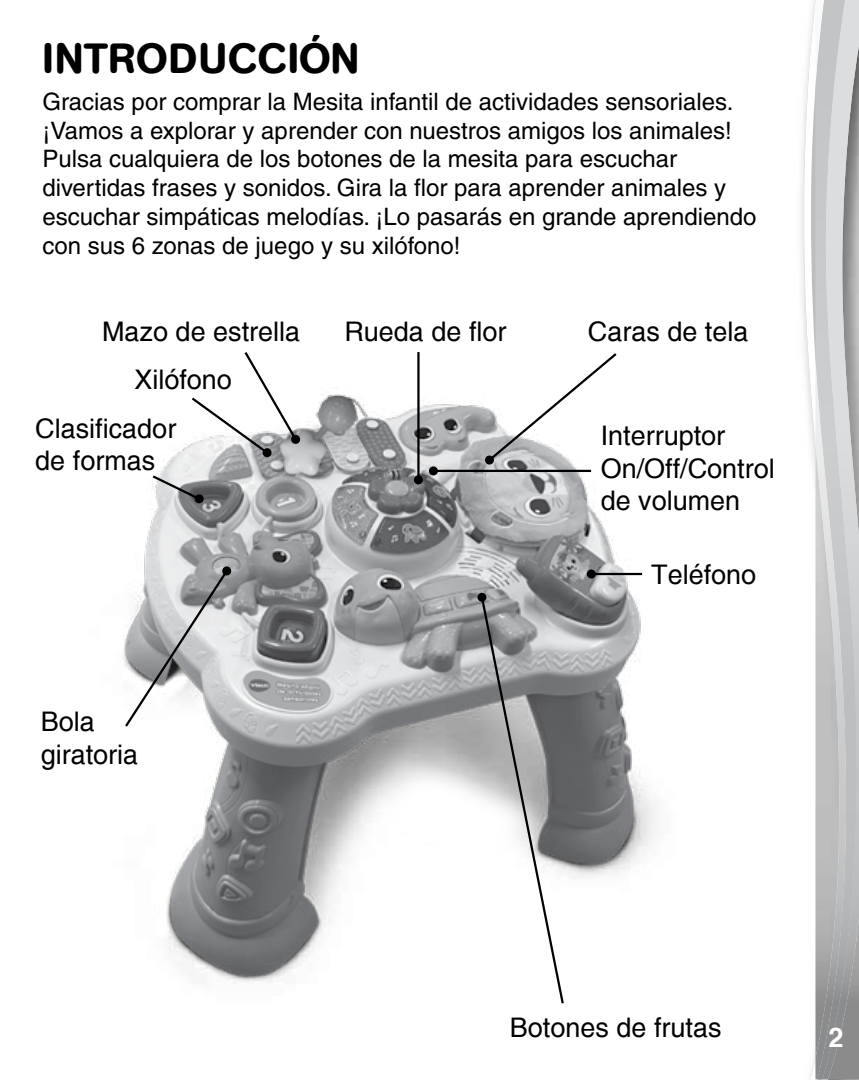
<style>
.page{position:relative;width:859px;height:1080px;background:#fff}
.page>*{position:absolute;margin:0;border:0;box-sizing:border-box;transform-origin:0 0}
.t1{font:500 42px "AG Book Rounded";letter-spacing:.02em;color:#000}
.t2{font:27px/32.4px "Helvetica";color:#000}
.t3{font:700 27px "Helvetica";color:#fff}
.t4{font:500 24px/28.8px "Helvetica";color:#000}
</style>
<div class="page">
<svg style="left:803px;top:0;width:12px;height:1080px"></svg>
<svg style="left:815px;top:1079px;width:13px;height:1px"></svg>
<img style="left:858px;top:0;width:1px;height:1079px">
<img style="left:848px;top:0;width:10px;height:1079px">
<img style="left:815px;top:0;width:33px;height:1079px">
<img style="left:144px;top:394px;width:512px;height:590px">
<svg style="left:479px;top:595px;width:86px;height:409px"></svg>
<svg style="left:477px;top:592px;width:10px;height:10px"></svg>
<hr style="left:417px;top:352px;width:3px;height:128px;background:#000">
<div style="left:414px;top:475px;width:9px;height:9px;background:#000;border-radius:50%"></div>
<svg style="left:189px;top:352px;width:112px;height:106px"></svg>
<hr style="left:433px;top:470px;width:158px;height:2px;background:#000">
<div style="left:429px;top:466px;width:9px;height:9px;background:#000;border-radius:50%"></div>
<hr style="left:591px;top:573px;width:51px;height:2px;background:#000">
<div style="left:587px;top:570px;width:9px;height:9px;background:#000;border-radius:50%"></div>
<svg style="left:484px;top:353px;width:135px;height:112px"></svg>
<svg style="left:150px;top:473px;width:54px;height:31px"></svg>
<svg style="left:123px;top:566px;width:109px;height:163px"></svg>
<h1 class="t1" style="left:43px;top:33px;width:318px">INTRODUCCIÓN</h1>
<p class="t4" style="left:43px;top:87px;width:716px">Gracias por comprar la Mesita infantil de actividades sensoriales. ¡Vamos a explorar y aprender con nuestros amigos los animales!<br>Pulsa cualquiera de los botones de la mesita para escuchar divertidas frases y sonidos. Gira la flor para aprender animales y escuchar simpáticas melodías. ¡Lo pasarás en grande aprendiendo con sus 6 zonas de juego y su xilófono!</p>
<p class="t2" style="left:344px;top:316px;width:164px">Rueda de flor</p>
<p class="t2" style="left:102px;top:316px;width:200px">Mazo de estrella</p>
<p class="t2" style="left:588px;top:316px;width:162px">Caras de tela</p>
<p class="t2" style="left:134px;top:363px;width:99px">Xilófono</p>
<p class="t2" style="left:35px;top:412px;width:143px">Clasificador de formas</p>
<p class="t2" style="left:41px;top:706px;width:99px">Bola giratoria</p>
<p class="t2" style="left:601px;top:420px;width:176px">Interruptor<br>On/Off/Control de volumen</p>
<p class="t2" style="left:651px;top:558px;width:107px">Teléfono</p>
<p class="t2" style="left:510px;top:1011px;width:213px">Botones de frutas</p>
<p class="t3" style="left:828px;top:1019px;width:17px">2</p>
</div>
